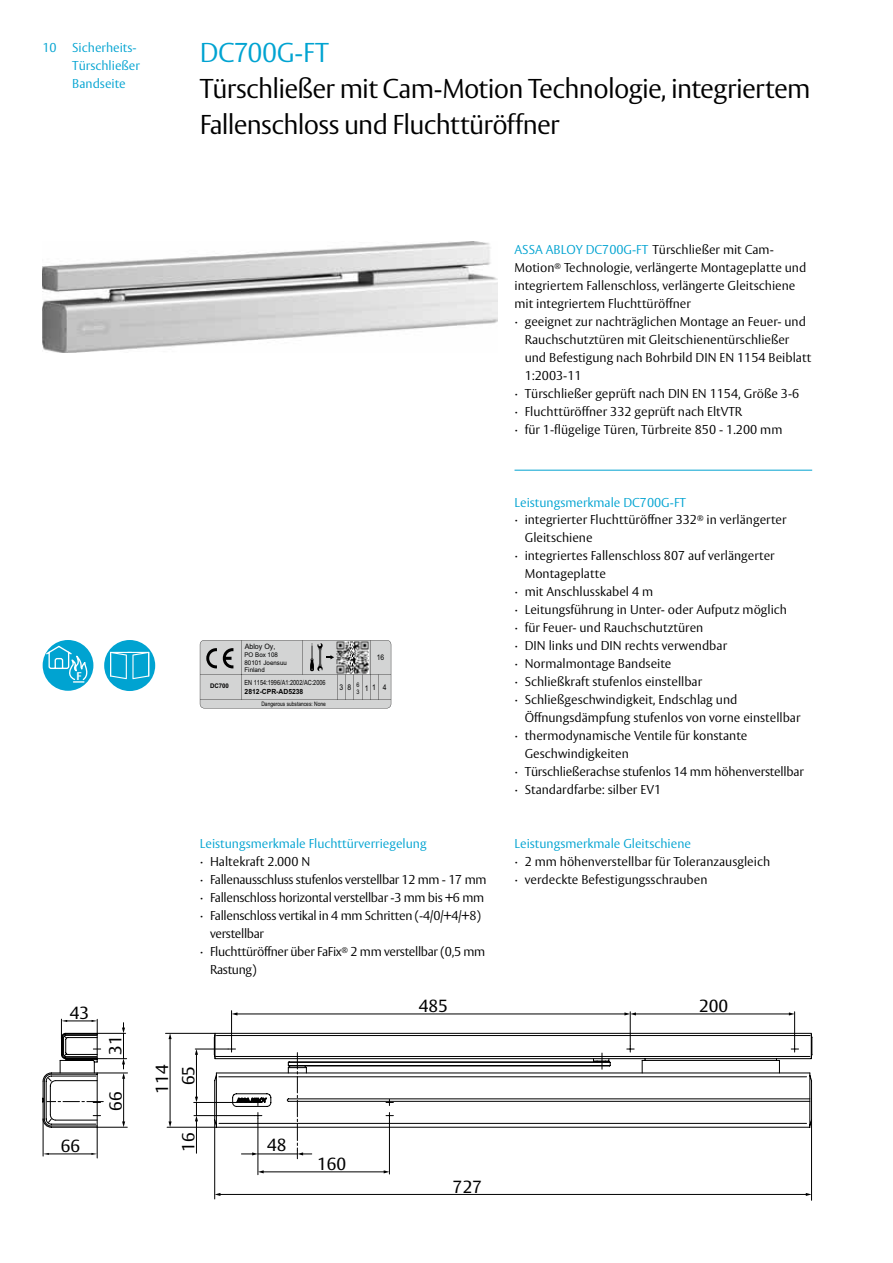
<style>
.page{position:relative;width:893px;height:1263px;background:#fff}
.page>*{position:absolute;margin:0;border:0;box-sizing:border-box;transform-origin:0 0}
.t1{font:300 27px/36px "ASSA Vesta";letter-spacing:-.03em;color:#000}
.t2{font:300 27px "ASSA Vesta";letter-spacing:-.015em;color:#00a3d1}
.t3{font:17.4px "ASSA Vesta";color:#000}
.t4{font:300 12.75px/18px "ASSA Vesta";color:#000}
.t5{font:300 12.75px "ASSA Vesta";letter-spacing:-.025em;color:#000}
.t6{font:300 12.75px/18px "ASSA Vesta";color:#00a3d1}
.t7{font:700 11.1px "ASSA Vesta";color:#fff}
.t8{font:7.8px "Arial";color:#000;scale:.86 1}
.t9{font:7.35px "Arial";color:#000;scale:.96 1}
.t10{font:7.05px "Arial Narrow";color:#000;scale:.96 1}
.t11{font:700 7.05px "Arial";color:#000;scale:.96 1}
.t12{font:6.45px/7.5px "Arial";color:#000;scale:.96 1}
.t13{font:700 6.3px "Arial";color:#000;scale:.96 1}
.t14{font:6.3px "Arial";color:#000;scale:.86 1}
.t15{font:6.15px "Arial Narrow";color:#000}
.s1{color:#00a3d1}
</style>
<div class="page">
<svg style="left:43px;top:640px;width:50px;height:51px"></svg>
<hr style="left:514px;top:470px;width:298px;height:1px;background:#00a3d1">
<img style="left:43px;top:242px;width:454px;height:110px">
<svg style="left:259px;top:1170px;width:5px;height:3px"></svg>
<svg style="left:384px;top:1170px;width:5px;height:3px"></svg>
<hr style="left:263px;top:1171px;width:121px;height:1px;background:#000">
<hr style="left:214px;top:1120px;width:1px;height:79px;background:#000">
<hr style="left:811px;top:1120px;width:1px;height:80px;background:#000">
<svg style="left:215px;top:1193px;width:5px;height:3px"></svg>
<svg style="left:806px;top:1193px;width:5px;height:3px"></svg>
<hr style="left:220px;top:1194px;width:586px;height:1px;background:#000">
<hr style="left:97px;top:1073px;width:31px;height:1px;background:#000">
<hr style="left:97px;top:1127px;width:30px;height:1px;background:#000">
<hr style="left:97px;top:1058px;width:30px;height:1px;background:#000">
<hr style="left:97px;top:1127px;width:1px;height:31px;background:#000">
<hr style="left:43px;top:1119px;width:1px;height:37px;background:#000">
<hr style="left:48px;top:1154px;width:44px;height:1px;background:#000">
<hr style="left:166px;top:1033px;width:49px;height:1px;background:#000">
<hr style="left:167px;top:1127px;width:49px;height:1px;background:#000">
<svg style="left:169px;top:1121px;width:3px;height:6px"></svg>
<svg style="left:169px;top:1033px;width:3px;height:6px"></svg>
<hr style="left:170px;top:1038px;width:1px;height:84px;background:#000">
<hr style="left:195px;top:1049px;width:33px;height:1px;background:#000">
<hr style="left:231px;top:1011px;width:1px;height:35px;background:#000">
<hr style="left:630px;top:1012px;width:1px;height:34px;background:#000">
<svg style="left:232px;top:1012px;width:5px;height:3px"></svg>
<hr style="left:237px;top:1014px;width:388px;height:1px;background:#000">
<hr style="left:258px;top:1119px;width:1px;height:56px;background:#000">
<hr style="left:389px;top:1119px;width:1px;height:55px;background:#000">
<hr style="left:194px;top:1102px;width:60px;height:1px;background:#000">
<hr style="left:194px;top:1115px;width:60px;height:1px;background:#000">
<svg style="left:195px;top:1049px;width:3px;height:6px"></svg>
<hr style="left:196px;top:1054px;width:1px;height:43px;background:#000">
<svg style="left:195px;top:1097px;width:3px;height:24px"></svg>
<hr style="left:196px;top:1121px;width:1px;height:32px;background:#000">
<svg style="left:43px;top:1019px;width:83px;height:109px"></svg>
<svg style="left:624px;top:1012px;width:12px;height:3px"></svg>
<svg style="left:789px;top:1012px;width:5px;height:3px"></svg>
<hr style="left:635px;top:1014px;width:154px;height:1px;background:#000">
<hr style="left:794px;top:1012px;width:1px;height:34px;background:#000">
<svg style="left:214px;top:1033px;width:598px;height:126px"></svg>
<svg style="left:200px;top:640px;width:191px;height:68px;background:#c8c9c9"></svg>
<img style="left:336px;top:641px;width:33px;height:33px">
<div style="left:104px;top:640px;width:51px;height:51px;background:#00a3d1;border-radius:50%"></div>
<svg style="left:110px;top:652px;width:39px;height:27px"></svg>
<p class="t6" style="left:72px;top:40px;width:69px;text-indent:-30px">10 Sicherheits-<br>Türschließer<br>Bandseite</p>
<h1 class="t2" style="left:200px;top:36px;width:131px">DC700G-FT</h1>
<h1 class="t1" style="left:200px;top:71px;width:612px">Türschließer mit Cam-Motion Technologie, integriertem<br>Fallenschloss und Fluchttüröffner</h1>
<p class="t7" style="left:77px;top:669px;width:7px">F</p>
<h2 class="t3" style="left:70px;top:1002px;width:21px">43</h2>
<h2 class="t3" style="left:61px;top:1135px;width:21px">66</h2>
<h2 class="t3" style="left:105px;top:1055px;width:21px;rotate:-90deg">31</h2>
<h2 class="t3" style="left:105px;top:1111px;width:21px;rotate:-90deg">66</h2>
<p class="t9" style="left:245px;top:642px;width:34px">Abloy Oy,</p>
<p class="t12" style="left:244px;top:651px;width:46px">PO Box 108<br>80101 Joensuu<br>Finland</p>
<p class="t8" style="left:377px;top:652px;width:10px">16</p>
<p class="t10" style="left:245px;top:677px;width:86px">EN 1154:1996/A1:2002/AC:2006</p>
<p class="t8" style="left:348px;top:682px;width:15px">8 <sup>6</sup></p>
<p class="t8" style="left:365px;top:683px;width:15px">1 1</p>
<p class="t14" style="left:356px;top:687px;width:5px">3</p>
<p class="t13" style="left:210px;top:682px;width:21px">DC700</p>
<p class="t8" style="left:383px;top:682px;width:6px">4</p>
<p class="t11" style="left:245px;top:687px;width:63px">2812-CPR-AD5238</p>
<p class="t15" style="left:261px;top:699px;width:66px">Dangerous substances: None</p>
<p class="t8" style="left:339px;top:682px;width:6px">3</p>
<p class="t6" style="left:200px;top:835px;width:228px">Leistungsmerkmale Fluchttürverriegelung</p>
<p class="t4" style="left:200px;top:853px;width:112px">∙ Haltekraft 2.000 N</p>
<p class="t5" style="left:200px;top:872px;width:288px">∙ Fallenausschluss stufenlos verstellbar 12 mm - 17 mm</p>
<p class="t5" style="left:200px;top:890px;width:286px">∙ Fallenschloss horizontal verstellbar -3 mm bis +6 mm</p>
<p class="t5" style="left:200px;top:908px;width:283px">∙ Fallenschloss vertikal in 4 mm Schritten (-4/0/+4/+8)</p>
<p class="t5" style="left:210px;top:926px;width:56px">verstellbar</p>
<p class="t5" style="left:200px;top:944px;width:287px">∙ Fluchttüröffner über FaFix<sup>®</sup> 2 mm verstellbar (0,5 mm</p>
<p class="t5" style="left:210px;top:962px;width:48px">Rastung)</p>
<h2 class="t3" style="left:419px;top:995px;width:31px">485</h2>
<h2 class="t3" style="left:152px;top:1094px;width:31px;rotate:-90deg">114</h2>
<h2 class="t3" style="left:178px;top:1085px;width:21px;rotate:-90deg">65</h2>
<h2 class="t3" style="left:178px;top:1152px;width:21px;rotate:-90deg">16</h2>
<h2 class="t3" style="left:267px;top:1135px;width:21px">48</h2>
<h2 class="t3" style="left:317px;top:1153px;width:31px">160</h2>
<h2 class="t3" style="left:453px;top:1176px;width:31px">727</h2>
<p class="t4" style="left:514px;top:241px;width:261px"><span class="s1">ASSA ABLOY DC700G-FT</span> Türschließer mit Cam-</p>
<p class="t4" style="left:514px;top:259px;width:293px">Motion<sup>®</sup> Technologie, verlängerte Montageplatte und</p>
<p class="t4" style="left:514px;top:277px;width:282px">integriertem Fallenschloss, verlängerte Gleitschiene</p>
<p class="t4" style="left:514px;top:295px;width:178px">mit integriertem Fluchttüröffner</p>
<p class="t4" style="left:514px;top:313px;width:293px">∙ geeignet zur nachträglichen Montage an Feuer- und</p>
<p class="t4" style="left:525px;top:331px;width:266px">Rauchschutztüren mit Gleitschienentürschließer</p>
<p class="t4" style="left:525px;top:349px;width:288px">und Befestigung nach Bohrbild DIN EN 1154 Beiblatt</p>
<p class="t4" style="left:525px;top:367px;width:58px">1:2003-11</p>
<p class="t4" style="left:514px;top:385px;width:286px">∙ Türschließer geprüft nach DIN EN 1154, Größe 3-6</p>
<p class="t4" style="left:514px;top:403px;width:229px">∙ Fluchttüröffner 332 geprüft nach EltVTR</p>
<p class="t4" style="left:514px;top:421px;width:269px">∙ für 1-flügelige Türen, Türbreite 850 - 1.200 mm</p>
<p class="t6" style="left:514px;top:494px;width:173px">Leistungsmerkmale DC700G-FT</p>
<p class="t4" style="left:514px;top:511px;width:274px">∙ integrierter Fluchttüröffner 332<sup>®</sup> in verlängerter</p>
<p class="t4" style="left:525px;top:529px;width:69px">Gleitschiene</p>
<p class="t4" style="left:514px;top:547px;width:262px">∙ integriertes Fallenschloss 807 auf verlängerter</p>
<p class="t4" style="left:525px;top:565px;width:83px">Montageplatte</p>
<p class="t4" style="left:514px;top:583px;width:140px">∙ mit Anschlusskabel 4 m</p>
<p class="t4" style="left:514px;top:601px;width:274px">∙ Leitungsführung in Unter- oder Aufputz möglich</p>
<p class="t4" style="left:514px;top:619px;width:190px">∙ für Feuer- und Rauchschutztüren</p>
<p class="t4" style="left:514px;top:637px;width:214px">∙ DIN links und DIN rechts verwendbar</p>
<p class="t4" style="left:514px;top:655px;width:158px">∙ Normalmontage Bandseite</p>
<p class="t4" style="left:514px;top:673px;width:189px">∙ Schließkraft stufenlos einstellbar</p>
<p class="t4" style="left:514px;top:691px;width:224px">∙ Schließgeschwindigkeit, Endschlag und</p>
<p class="t4" style="left:525px;top:709px;width:277px">Öffnungsdämpfung stufenlos von vorne einstellbar</p>
<p class="t4" style="left:514px;top:727px;width:234px">∙ thermodynamische Ventile für konstante</p>
<p class="t4" style="left:525px;top:745px;width:106px">Geschwindigkeiten</p>
<p class="t4" style="left:514px;top:764px;width:291px">∙ Türschließerachse stufenlos 14 mm höhenverstellbar</p>
<p class="t4" style="left:514px;top:782px;width:148px">∙ Standardfarbe: silber EV1</p>
<p class="t6" style="left:514px;top:835px;width:178px">Leistungsmerkmale Gleitschiene</p>
<p class="t4" style="left:514px;top:853px;width:257px">∙ 2 mm höhenverstellbar für Toleranzausgleich ∙ verdeckte Befestigungsschrauben</p>
<h2 class="t3" style="left:699px;top:995px;width:31px">200</h2>
</div>
